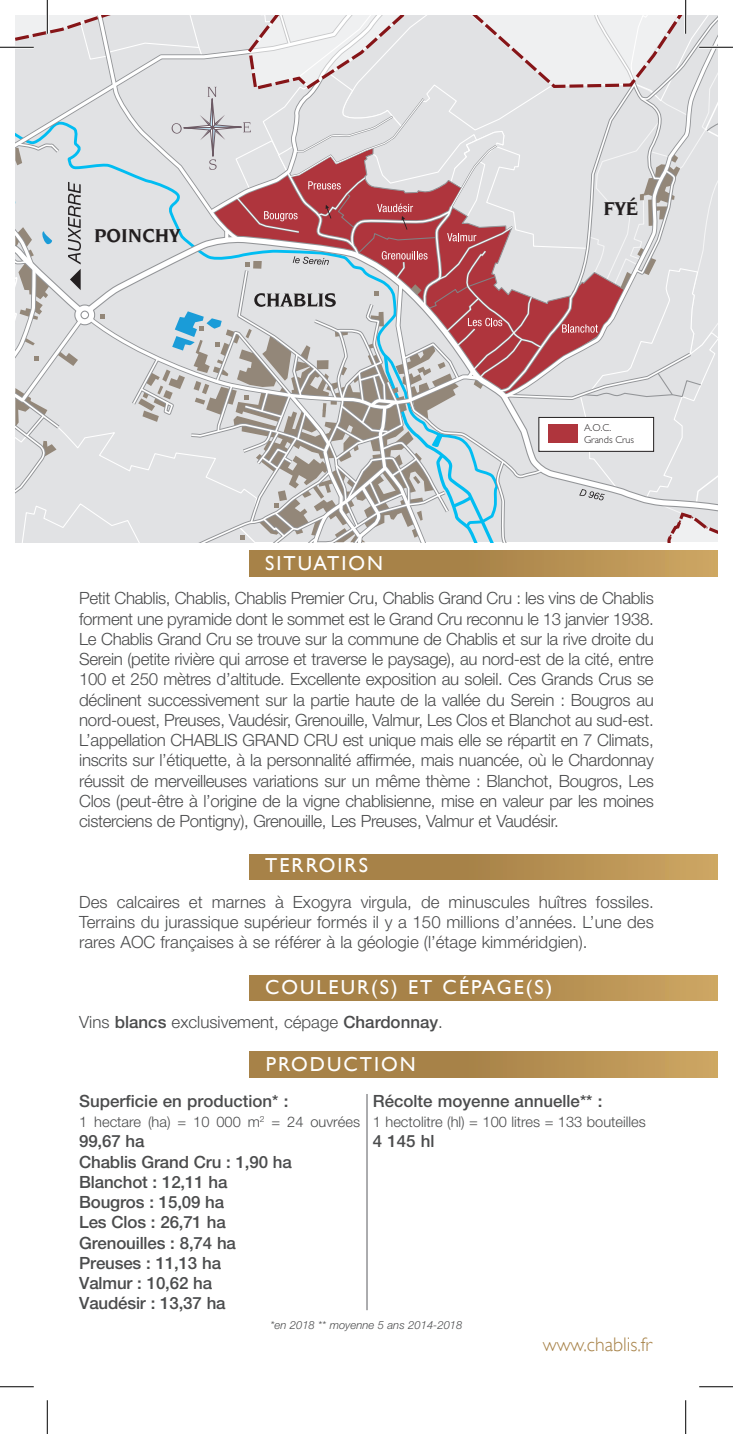
<style>
.page{position:relative;width:733px;height:1434px;background:#fff}
.page>*{position:absolute;margin:0;border:0;box-sizing:border-box;transform-origin:0 0}
.t1{font:20.25px "Gill Sans";letter-spacing:.1em;color:#fff}
.t2{font:700 20.25px "Novarese";color:#231f20}
.t3{font:300 19.8px "Gill Sans";color:#a78248}
.t4{font:300 16.88px/20.2px "Helvetica Neue";color:#4b4c4d;text-align:justify}
.t5{font:500 16.88px/20.2px "Helvetica Neue";letter-spacing:-.01em;color:#4b4c4d}
.t6{font:300 14.62px "Helvetica Neue";color:#4b4c4d}
.t7{font:italic 300 11.25px "Helvetica Neue";color:#4b4c4d}
.t8{font:300 10.12px/12.2px "Gill Sans";color:#231f20}
.s1{font-weight:500}
</style>
<div class="page">
<svg style="left:15px;top:15px;width:702px;height:527px;background:#d5ccce"></svg>
<div style="left:250px;top:551px;width:467px;height:25px;background:linear-gradient(to right,#9d7941,#c59f5d)"></div>
<div style="left:250px;top:854px;width:467px;height:26px;background:linear-gradient(to right,#9d7941,#c59f5d)"></div>
<div style="left:250px;top:975px;width:467px;height:26px;background:linear-gradient(to right,#9d7941,#c59f5d)"></div>
<div style="left:250px;top:1052px;width:467px;height:25px;background:linear-gradient(to right,#9d7941,#c59f5d)"></div>
<hr style="left:366px;top:1094px;width:1px;height:216px;background:#6c6d70">
<hr style="left:0;top:46px;width:34px;height:3px;background:#fff">
<hr style="left:699px;top:46px;width:33px;height:3px;background:#fff">
<hr style="left:46px;top:0;width:3px;height:34px;background:#fff">
<hr style="left:684px;top:0;width:2px;height:34px;background:#fff">
<hr style="left:0;top:47px;width:34px;height:1px;background:#000">
<hr style="left:699px;top:47px;width:33px;height:1px;background:#000">
<hr style="left:0;top:1386px;width:34px;height:1px;background:#000">
<hr style="left:699px;top:1386px;width:33px;height:1px;background:#000">
<hr style="left:47px;top:0;width:1px;height:34px;background:#000">
<hr style="left:47px;top:1400px;width:1px;height:34px;background:#000">
<hr style="left:685px;top:0;width:1px;height:34px;background:#000">
<hr style="left:685px;top:1400px;width:1px;height:34px;background:#000">
<p class="t2" style="left:94px;top:224px;width:88px">POINCHY</p>
<p class="t1" style="left:265px;top:551px;width:119px">SITUATION</p>
<p class="t2" style="left:603px;top:197px;width:36px">FYÉ</p>
<p class="t8" style="left:583px;top:421px;width:52px">A.O.C.<br>Grands Crus</p>
<p class="t4" style="left:79px;top:588px;width:576px">Petit Chablis, Chablis, Chablis Premier Cru, Chablis Grand Cru : les vins de Chablis forment une pyramide dont le sommet est le Grand Cru reconnu le 13 janvier 1938.<br>Le Chablis Grand Cru se trouve sur la commune de Chablis et sur la rive droite du Serein (petite rivière qui arrose et traverse le paysage), au nord-est de la cité, entre 100 et 250 mètres d’altitude. Excellente exposition au soleil. Ces Grands Crus se déclinent successivement sur la partie haute de la vallée du Serein : Bougros au nord-ouest, Preuses, Vaudésir, Grenouille, Valmur, Les Clos et Blanchot au sud-est.<br>L’appellation CHABLIS GRAND CRU est unique mais elle se répartit en 7 Climats, inscrits sur l’étiquette, à la personnalité affirmée, mais nuancée, où le Chardonnay réussit de merveilleuses variations sur un même thème : Blanchot, Bougros, Les Clos (peut-être à l’origine de la vigne chablisienne, mise en valeur par les moines cisterciens de Pontigny), Grenouille, Les Preuses, Valmur et Vaudésir.</p>
<p class="t1" style="left:265px;top:853px;width:105px">TERROIRS</p>
<p class="t4" style="left:79px;top:891px;width:576px">Des calcaires et marnes à Exogyra virgula, de minuscules huîtres fossiles.<br>Terrains du jurassique supérieur formés il y a 150 millions d’années. L’une des rares AOC françaises à se référer à la géologie (l’étage kimméridgien).</p>
<p class="t1" style="left:265px;top:975px;width:288px">COULEUR(S) ET CÉPAGE(S)</p>
<p class="t4" style="left:79px;top:1012px;width:365px">Vins <span class="s1">blancs</span> exclusivement, cépage <span class="s1">Chardonnay</span>.</p>
<p class="t1" style="left:265px;top:1052px;width:151px">PRODUCTION</p>
<p class="t5" style="left:79px;top:1091px;width:210px">Superficie en production* :</p>
<p class="t6" style="left:79px;top:1113px;width:282px">1 hectare (ha) = 10 000 m<sup>2</sup> = 24 ouvrées</p>
<p class="t5" style="left:79px;top:1131px;width:214px">99,67 ha<br>Chablis Grand Cru : 1,90 ha<br>Blanchot : 12,11 ha<br>Bougros : 15,09 ha<br>Les Clos : 26,71 ha<br>Grenouilles : 8,74 ha<br>Preuses : 11,13 ha<br>Valmur : 10,62 ha<br>Vaudésir : 13,37 ha</p>
<p class="t5" style="left:373px;top:1091px;width:231px">Récolte moyenne annuelle** :</p>
<p class="t6" style="left:373px;top:1113px;width:274px">1 hectolitre (hl) = 100 litres = 133 bouteilles</p>
<p class="t5" style="left:373px;top:1131px;width:63px">4 145 hl</p>
<p class="t7" style="left:270px;top:1318px;width:193px">*en 2018 ** moyenne 5 ans 2014-2018</p>
<p class="t3" style="left:542px;top:1333px;width:111px">www.chablis.fr</p>
</div>
